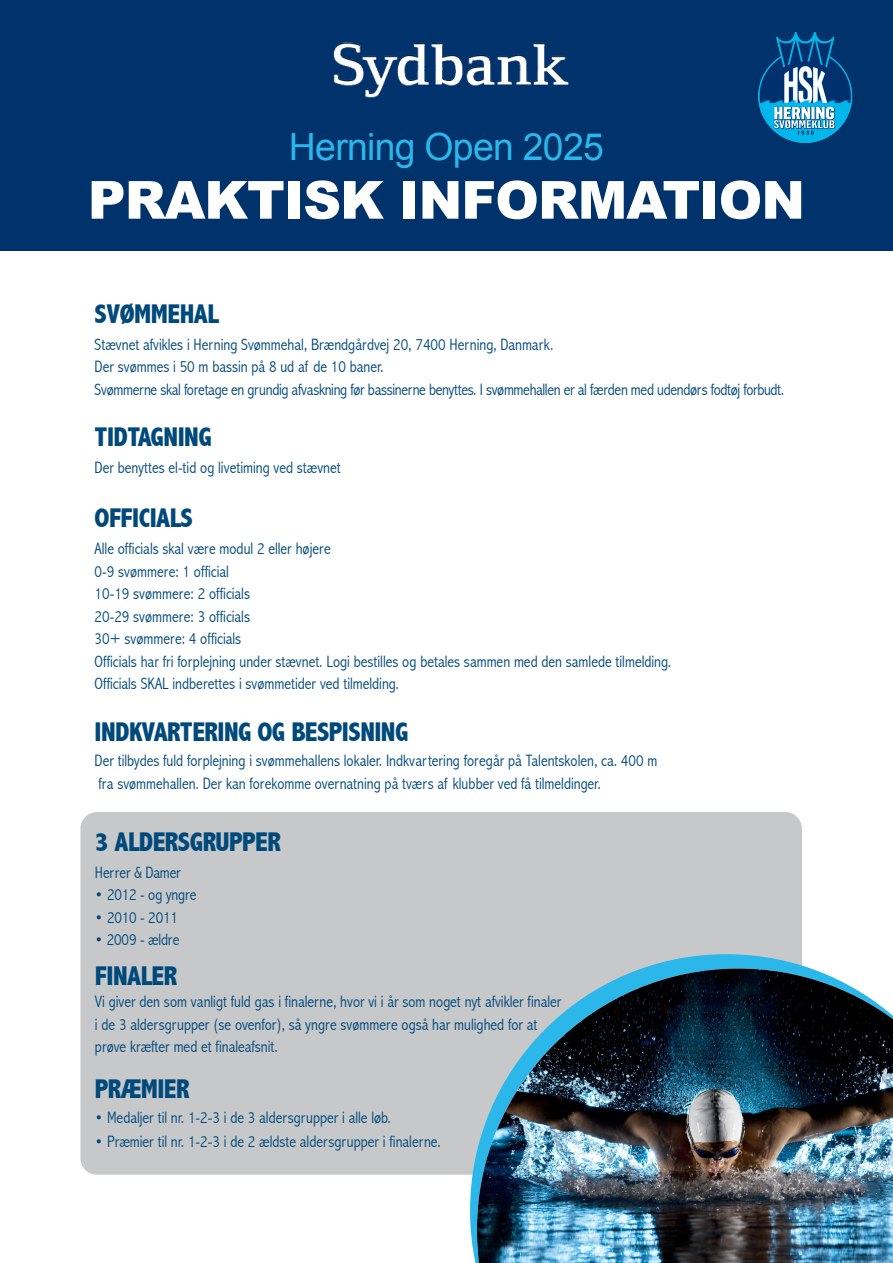
<style>
.page{position:relative;width:893px;height:1263px;background:#fff}
.page>*{position:absolute;margin:0;border:0;box-sizing:border-box;transform-origin:0 0}
.t1{font:900 52.5px "Arial";letter-spacing:-.02em;color:#fff}
.t2{font:37.5px "Arial";letter-spacing:-.02em;color:#2bb7ea}
.t3{font:800 condensed 27.15px "Abadi";letter-spacing:-.02em;color:#00497b}
.t4{font:300 condensed 16.5px "Abadi";color:#00497b}
.t5{font:300 condensed 16.5px "Abadi";letter-spacing:-.02em;color:#00497b}
</style>
<div class="page">
<div style="left:0;top:0;width:893px;height:251px;background:#00336c"></div>
<img style="left:333px;top:42px;width:236px;height:56px">
<img style="left:758px;top:32px;width:95px;height:111px">
<div style="left:80px;top:812px;width:722px;height:363px;background:#c7c8ca;border-radius:17px"></div>
<svg style="left:470px;top:954px;width:339px;height:309px"></svg>
<img style="left:477px;top:968px;width:416px;height:295px">
<h2 class="t2" style="left:289px;top:122px;width:316px">Herning Open 2025</h2>
<h1 class="t1" style="left:88px;top:162px;width:719px">PRAKTISK INFORMATION</h1>
<p class="t3" style="left:95px;top:298px;width:126px">SVØMMEHAL</p>
<p class="t4" style="left:95px;top:335px;width:460px">Stævnet afvikles i Herning Svømmehal, Brændgårdvej 20, 7400 Herning, Danmark.</p>
<p class="t4" style="left:95px;top:357px;width:291px">Der svømmes i 50 m bassin på 8 ud af de 10 baner.</p>
<p class="t5" style="left:95px;top:380px;width:691px">Svømmerne skal foretage en grundig afvaskning før bassinerne benyttes. I svømmehallen er al færden med udendørs fodtøj forbudt.</p>
<p class="t3" style="left:95px;top:421px;width:119px">TIDTAGNING</p>
<p class="t4" style="left:95px;top:458px;width:248px">Der benyttes el-tid og livetiming ved stævnet</p>
<p class="t3" style="left:95px;top:503px;width:100px">OFFICIALS</p>
<p class="t4" style="left:95px;top:539px;width:238px">Alle officials skal være modul 2 eller højere</p>
<p class="t4" style="left:95px;top:561px;width:136px">0-9 svømmere: 1 official</p>
<p class="t4" style="left:95px;top:584px;width:157px">10-19 svømmere: 2 officials</p>
<p class="t4" style="left:95px;top:606px;width:157px">20-29 svømmere: 3 officials</p>
<p class="t4" style="left:95px;top:629px;width:148px">30+ svømmere: 4 officials</p>
<p class="t4" style="left:95px;top:651px;width:578px">Officials har fri forplejning under stævnet. Logi bestilles og betales sammen med den samlede tilmelding.</p>
<p class="t4" style="left:95px;top:674px;width:306px">Officials SKAL indberettes i svømmetider ved tilmelding.</p>
<p class="t3" style="left:95px;top:717px;width:315px">INDKVARTERING OG BESPISNING</p>
<p class="t4" style="left:95px;top:751px;width:564px">Der tilbydes fuld forplejning i svømmehallens lokaler. Indkvartering foregår på Talentskolen, ca. 400 m</p>
<p class="t4" style="left:98px;top:773px;width:504px">fra svømmehallen. Der kan forekomme overnatning på tværs af klubber ved få tilmeldinger.</p>
<p class="t3" style="left:95px;top:826px;width:187px">3 ALDERSGRUPPER</p>
<p class="t4" style="left:95px;top:863px;width:87px">Herrer &amp; Damer</p>
<p class="t4" style="left:95px;top:885px;width:103px">• 2012 - og yngre</p>
<p class="t4" style="left:95px;top:908px;width:85px">• 2010 - 2011</p>
<p class="t4" style="left:95px;top:930px;width:86px">• 2009 - ældre</p>
<p class="t3" style="left:95px;top:960px;width:84px">FINALER</p>
<p class="t4" style="left:95px;top:992px;width:468px">Vi giver den som vanligt fuld gas i finalerne, hvor vi i år som noget nyt afvikler finaler</p>
<p class="t4" style="left:95px;top:1014px;width:444px">i de 3 aldersgrupper (se ovenfor), så yngre svømmere også har mulighed for at</p>
<p class="t4" style="left:95px;top:1037px;width:185px">prøve kræfter med et finaleafsnit.</p>
<p class="t3" style="left:95px;top:1073px;width:96px">PRÆMIER</p>
<p class="t4" style="left:95px;top:1108px;width:298px">• Medaljer til nr. 1-2-3 i de 3 aldersgrupper i alle løb.</p>
<p class="t4" style="left:95px;top:1132px;width:348px">• Præmier til nr. 1-2-3 i de 2 ældste aldersgrupper i finalerne.</p>
</div>
